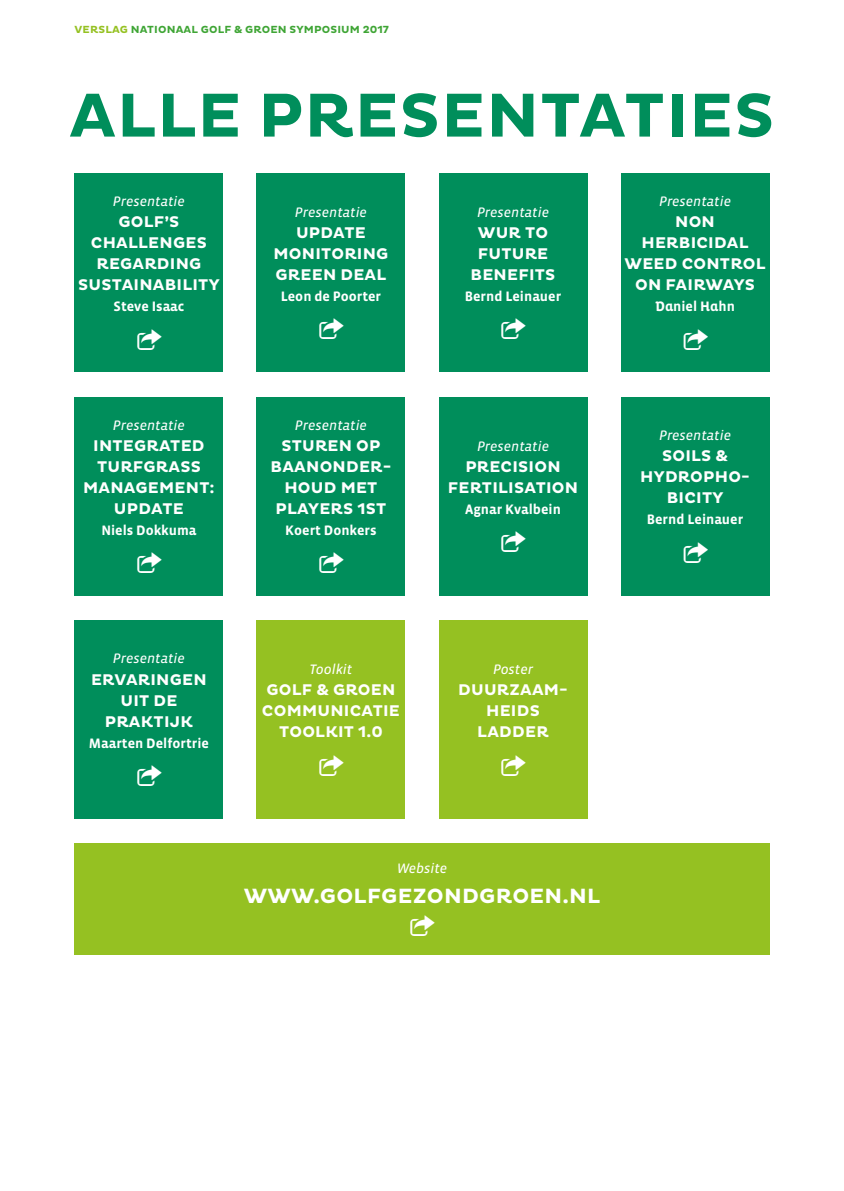
<style>
.page{position:relative;width:844px;height:1191px;background:#fff}
.page>*{position:absolute;margin:0;border:0;box-sizing:border-box;transform-origin:0 0}
.KOP_lichtgroen{font:700 63px "Pluto";letter-spacing:.015em;color:#008e5b}
.Presentatie_titel{font:700 21px "Pluto";letter-spacing:.015em;color:#fff}
.Presentatie_titel-2{font:700 15.75px/21px "Pluto";letter-spacing:.015em;color:#fff;text-align:center}
.Presentatie_chapeau{font:italic 14px "Vista Sans Reg";color:#fff}
.Presentatie_auteur{font:700 14px "Vista Sans";color:#fff}
.Presentatie_auteur-2{font:700 14px "Vista Sans Alt";color:#fff}
.Chapeau{font:700 10.5px "Pluto";letter-spacing:.015em;color:#3fa535}
.s1{color:#95c122}
</style>
<div class="page">
<div style="left:256px;top:174px;width:149px;height:198px;background:#008e5b"></div>
<div style="left:74px;top:174px;width:149px;height:198px;background:#008e5b"></div>
<div style="left:438px;top:397px;width:149px;height:198px;background:#008e5b"></div>
<div style="left:256px;top:620px;width:149px;height:199px;background:#95c122"></div>
<div style="left:438px;top:620px;width:149px;height:199px;background:#95c122"></div>
<div style="left:74px;top:843px;width:695px;height:112px;background:#95c122"></div>
<div style="left:438px;top:174px;width:149px;height:198px;background:#008e5b"></div>
<div style="left:74px;top:620px;width:149px;height:199px;background:#008e5b"></div>
<div style="left:620px;top:397px;width:149px;height:198px;background:#008e5b"></div>
<div style="left:620px;top:174px;width:149px;height:198px;background:#008e5b"></div>
<div style="left:74px;top:397px;width:149px;height:198px;background:#008e5b"></div>
<div style="left:256px;top:397px;width:149px;height:198px;background:#008e5b"></div>
<p class="Chapeau" style="left:74px;top:23px;width:316px"><span class="s1">VERSLAG</span> NATIONAAL GOLF &amp; GROEN SYMPOSIUM 2017</p>
<p class="KOP_lichtgroen" style="left:69px;top:79px;width:706px">ALLE PRESENTATIES</p>
<p class="Presentatie_chapeau" style="left:113px;top:194px;width:73px">Presentatie</p>
<p class="Presentatie_titel-2" style="left:78px;top:212px;width:143px">GOLF’S<br>CHALLENGES<br>REGARDING<br>SUSTAINABILITY</p>
<p class="Presentatie_auteur" style="left:113px;top:299px;width:72px">Steve Isaac</p>
<p class="Presentatie_chapeau" style="left:113px;top:418px;width:73px">Presentatie</p>
<p class="Presentatie_titel-2" style="left:83px;top:435px;width:133px">INTEGRATED<br>TURFGRASS<br>MANAGEMENT:<br>UPDATE</p>
<p class="Presentatie_auteur" style="left:101px;top:523px;width:96px">Niels Dokkuma</p>
<p class="Presentatie_chapeau" style="left:295px;top:205px;width:73px">Presentatie</p>
<p class="Presentatie_titel-2" style="left:273px;top:222px;width:116px">UPDATE<br>MONITORING<br>GREEN DEAL</p>
<p class="Presentatie_auteur" style="left:281px;top:289px;width:102px">Leon de Poorter</p>
<p class="Presentatie_chapeau" style="left:295px;top:418px;width:73px">Presentatie</p>
<p class="Presentatie_titel-2" style="left:270px;top:435px;width:122px">STUREN OP<br>BAANONDER-<br>HOUD MET<br>PLAYERS 1ST</p>
<p class="Presentatie_auteur" style="left:285px;top:523px;width:93px">Koert Donkers</p>
<p class="Presentatie_chapeau" style="left:477px;top:205px;width:73px">Presentatie</p>
<p class="Presentatie_titel-2" style="left:470px;top:222px;width:86px">WUR TO<br>FUTURE<br>BENEFITS</p>
<p class="Presentatie_auteur" style="left:464px;top:289px;width:98px">Bernd Leinauer</p>
<p class="Presentatie_chapeau" style="left:477px;top:439px;width:73px">Presentatie</p>
<p class="Presentatie_titel-2" style="left:447px;top:456px;width:132px">PRECISION<br>FERTILISATION</p>
<p class="Presentatie_auteur" style="left:465px;top:502px;width:97px">Agnar Kvalbein</p>
<p class="Presentatie_chapeau" style="left:659px;top:194px;width:73px">Presentatie</p>
<p class="Presentatie_titel-2" style="left:624px;top:212px;width:142px">NON<br>HERBICIDAL<br>WEED CONTROL<br>ON FAIRWAYS</p>
<p class="Presentatie_auteur-2" style="left:655px;top:299px;width:81px">Daniel Hahn</p>
<p class="Presentatie_chapeau" style="left:659px;top:428px;width:73px">Presentatie</p>
<p class="Presentatie_titel-2" style="left:640px;top:446px;width:111px">SOILS &amp;<br>HYDROPHO-<br>BICITY</p>
<p class="Presentatie_auteur" style="left:646px;top:512px;width:98px">Bernd Leinauer</p>
<p class="Presentatie_chapeau" style="left:113px;top:651px;width:73px">Presentatie</p>
<p class="Presentatie_titel-2" style="left:91px;top:669px;width:117px">ERVARINGEN<br>UIT DE<br>PRAKTIJK</p>
<p class="Presentatie_auteur" style="left:89px;top:735px;width:121px">Maarten Delfortrie</p>
<p class="Presentatie_chapeau" style="left:309px;top:662px;width:44px">Toolkit</p>
<p class="Presentatie_titel-2" style="left:266px;top:679px;width:130px">GOLF &amp; GROEN</p>
<p class="Presentatie_titel-2" style="left:262px;top:700px;width:139px">COMMUNICATIE</p>
<p class="Presentatie_titel-2" style="left:279px;top:721px;width:105px">TOOLKIT 1.0</p>
<p class="Presentatie_chapeau" style="left:493px;top:662px;width:41px">Poster</p>
<p class="Presentatie_titel-2" style="left:458px;top:679px;width:111px">DUURZAAM-</p>
<p class="Presentatie_titel-2" style="left:486px;top:700px;width:55px">HEIDS</p>
<p class="Presentatie_titel-2" style="left:477px;top:721px;width:73px">LADDER</p>
<p class="Presentatie_chapeau" style="left:396px;top:861px;width:52px">Website</p>
<p class="Presentatie_titel" style="left:243px;top:883px;width:358px">WWW.GOLFGEZONDGROEN.NL</p>
</div>
